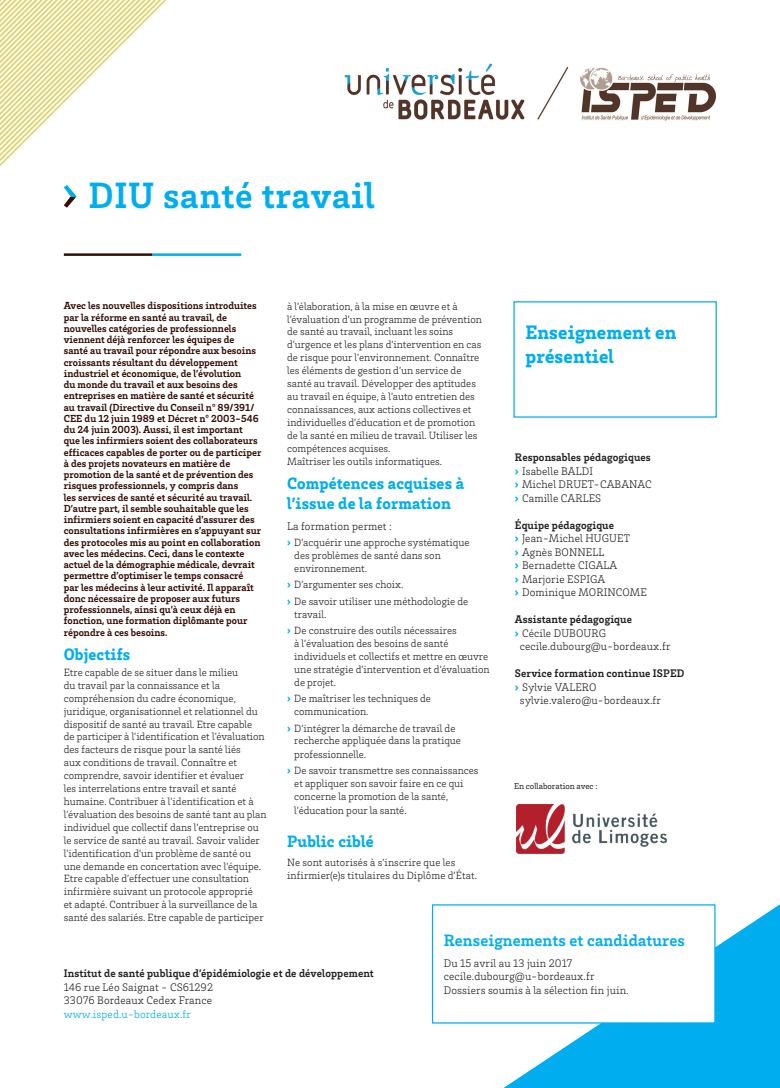
<style>
.page{position:relative;width:780px;height:1088px;background:#fff}
.page>*{position:absolute;margin:0;border:0;box-sizing:border-box;transform-origin:0 0}
.t1{font:700 37.5px "Brix Slab";letter-spacing:.02em;color:#00aeef}
.t2{font:900 20px/24px "Brix Slab";letter-spacing:.01em;color:#00aeef}
.t3{font:900 16.88px/20.2px "Brix Slab";letter-spacing:.01em;color:#00aeef}
.t4{font:700 16.88px "Brix Slab";letter-spacing:.01em;color:#00aeef}
.t5{font:300 11.25px/13.5px "Brix Slab";letter-spacing:.01em;color:#231f20}
.t6{font:700 11.25px "Brix Slab";letter-spacing:.01em;color:#231f20}
.t7{font:300 11.25px "Brix Slab";letter-spacing:.01em;color:#00aeef}
.t8{font:300 10.75px/12.9px "Brix Slab";color:#231f20}
.t9{font:700 10.5px/11.2px "Brix Slab";color:#340d03}
.t10{font:8.75px "Brix Slab";color:#231f20}
.s1{font-weight:900;color:#00aeef}
.s2{font-size:11.25px}
.s3{font-weight:700}
</style>
<div class="page">
<img style="left:344px;top:63px;width:372px;height:58px">
<svg style="left:64px;top:185px;width:13px;height:23px"></svg>
<svg style="left:0;top:0;width:166px;height:166px"></svg>
<div style="left:513px;top:301px;width:203px;height:117px;border:1px solid #00aeef"></div>
<hr style="left:64px;top:253px;width:88px;height:3px;background:#340d03">
<hr style="left:152px;top:253px;width:89px;height:3px;background:#00aeef">
<svg style="left:503px;top:904px;width:277px;height:184px;fill:#00aeef"></svg>
<div style="left:432px;top:905px;width:282px;height:118px;background:#fff"></div>
<img style="left:516px;top:804px;width:150px;height:49px">
<h1 class="t1" style="left:89px;top:171px;width:287px">DIU santé travail</h1>
<p class="t9" style="left:64px;top:300px;width:199px">Avec les nouvelles dispositions introduites par la réforme en santé au travail, de nouvelles catégories de professionnels viennent déjà renforcer les équipes de<br>santé au travail pour répondre aux besoins croissants résultant du développement industriel et économique, de l’évolution<br>du monde du travail et aux besoins des entreprises en matière de santé et sécurité au travail (Directive du Conseil n° 89/391/ CEE du 12 juin 1989 et Décret n° 2003-546 du 24 juin 2003). Aussi, il est important que les infirmiers soient des collaborateurs efficaces capables de porter ou de participer à des projets novateurs en matière de promotion de la santé et de prévention des risques professionnels, y compris dans<br>les services de santé et sécurité au travail.<br>D’autre part, il semble souhaitable que les infirmiers soient en capacité d’assurer des consultations infirmières en s’appuyant sur des protocoles mis au point en collaboration avec les médecins. Ceci, dans le contexte actuel de la démographie médicale, devrait permettre d’optimiser le temps consacré<br>par les médecins à leur activité. Il apparaît donc nécessaire de proposer aux futurs professionnels, ainsi qu’à ceux déjà en fonction, une formation diplômante pour répondre à ces besoins.</p>
<h3 class="t3" style="left:64px;top:643px;width:68px">Objectifs</h3>
<p class="t8" style="left:64px;top:665px;width:204px">Etre capable de se situer dans le milieu<br>du travail par la connaissance et la compréhension du cadre économique, juridique, organisationnel et relationnel du dispositif de santé au travail. Etre capable<br>de participer à l’identification et l’évaluation des facteurs de risque pour la santé liés<br>aux conditions de travail. Connaître et comprendre, savoir identifier et évaluer<br>les interrelations entre travail et santé humaine. Contribuer à l’identification et à l’évaluation des besoins de santé tant au plan individuel que collectif dans l’entreprise ou le service de santé au travail. Savoir valider l’identification d’un problème de santé ou une demande en concertation avec l’équipe.<br>Etre capable d’effectuer une consultation infirmière suivant un protocole approprié<br>et adapté. Contribuer à la surveillance de la santé des salariés. Etre capable de participer</p>
<p class="t8" style="left:287px;top:299px;width:196px">à l’élaboration, à la mise en œuvre et à l’évaluation d’un programme de prévention de santé au travail, incluant les soins d’urgence et les plans d’intervention en cas de risque pour l’environnement. Connaître les éléments de gestion d’un service de santé au travail. Développer des aptitudes au travail en équipe, à l’auto entretien des connaissances, aux actions collectives et individuelles d’éducation et de promotion de la santé en milieu de travail. Utiliser les compétences acquises.<br>Maîtriser les outils informatiques.</p>
<h3 class="t3" style="left:287px;top:472px;width:178px">Compétences acquises à l’issue de la formation</h3>
<p class="t5" style="left:287px;top:519px;width:106px">La formation permet :</p>
<p class="t8" style="left:294px;top:536px;width:177px;text-indent:-7px"><span class="s1">›</span> D’acquérir une approche systématique des problèmes de santé dans son environnement.</p>
<p class="t8" style="left:287px;top:576px;width:182px;line-height:16.5px"><span class="s1">›</span> D’argumenter ses choix.<br><span class="s1">›</span> De savoir utiliser une méthodologie de</p>
<p class="t8" style="left:287px;top:605px;width:171px;line-height:16.5px;text-indent:7px">travail.<br><span class="s1">›</span> De construire des outils nécessaires</p>
<p class="t8" style="left:294px;top:637px;width:197px">à l’évaluation des besoins de santé individuels et collectifs et mettre en œuvre une stratégie d’intervention et d’évaluation de projet.</p>
<p class="t8" style="left:294px;top:692px;width:138px;text-indent:-7px"><span class="s1">›</span> De maîtriser les techniques de communication.</p>
<p class="t8" style="left:294px;top:721px;width:168px;line-height:13.2px;text-indent:-7px"><span class="s1">›</span> D’intégrer la démarche de travail de recherche appliquée dans la pratique professionnelle.</p>
<p class="t8" style="left:294px;top:764px;width:186px;text-indent:-7px"><span class="s1">›</span> De savoir transmettre ses connaissances et appliquer son savoir faire en ce qui concerne la promotion de la santé, l’éducation pour la santé.</p>
<h3 class="t3" style="left:287px;top:831px;width:88px">Public ciblé</h3>
<p class="t8" style="left:287px;top:855px;width:191px;line-height:13.5px">Ne sont autorisés à s’inscrire que les infirmier(e)s titulaires du Diplôme d’État<span class="s2">.</span></p>
<h2 class="t2" style="left:525px;top:319px;width:152px">Enseignement en présentiel</h2>
<p class="t5" style="left:515px;top:450px;width:138px"><span class="s3">Responsables pédagogiques </span><span class="s1">›</span> Isabelle BALDI<br><span class="s1">›</span> Michel DRUET-CABANAC <span class="s1">›</span> Camille CARLES</p>
<p class="t5" style="left:515px;top:518px;width:133px"><span class="s3">Équipe pédagogique<br></span><span class="s1">›</span> Jean-Michel HUGUET<br><span class="s1">›</span> Agnès BONNELL<br><span class="s1">›</span> Bernadette CIGALA<br><span class="s1">›</span> Marjorie ESPIGA<br><span class="s1">›</span> Dominique MORINCOME</p>
<p class="t6" style="left:515px;top:612px;width:118px">Assistante pédagogique</p>
<p class="t5" style="left:515px;top:626px;width:93px"><span class="s1">›</span> Cécile DUBOURG</p>
<p class="t5" style="left:519px;top:639px;width:152px">cecile.dubourg@u-bordeaux.fr</p>
<p class="t6" style="left:515px;top:666px;width:171px">Service formation continue ISPED</p>
<p class="t5" style="left:515px;top:680px;width:83px"><span class="s1">›</span> Sylvie VALERO</p>
<p class="t5" style="left:519px;top:693px;width:143px">sylvie.valero@u-bordeaux.fr</p>
<p class="t10" style="left:514px;top:780px;width:85px">En collaboration avec :</p>
<p class="t6" style="left:64px;top:966px;width:311px">Institut de santé publique d’épidémiologie et de développement</p>
<p class="t5" style="left:64px;top:980px;width:151px">146 rue Léo Saignat - CS61292<br>33076 Bordeaux Cedex France</p>
<p class="t7" style="left:64px;top:1007px;width:129px">www.isped.u-bordeaux.fr</p>
<h3 class="t4" style="left:444px;top:929px;width:242px">Renseignements et candidatures</h3>
<p class="t5" style="left:444px;top:956px;width:186px">Du 15 avril au 13 juin 2017 cecile.dubourg@u-bordeaux.fr<br>Dossiers soumis à la sélection fin juin.</p>
</div>
